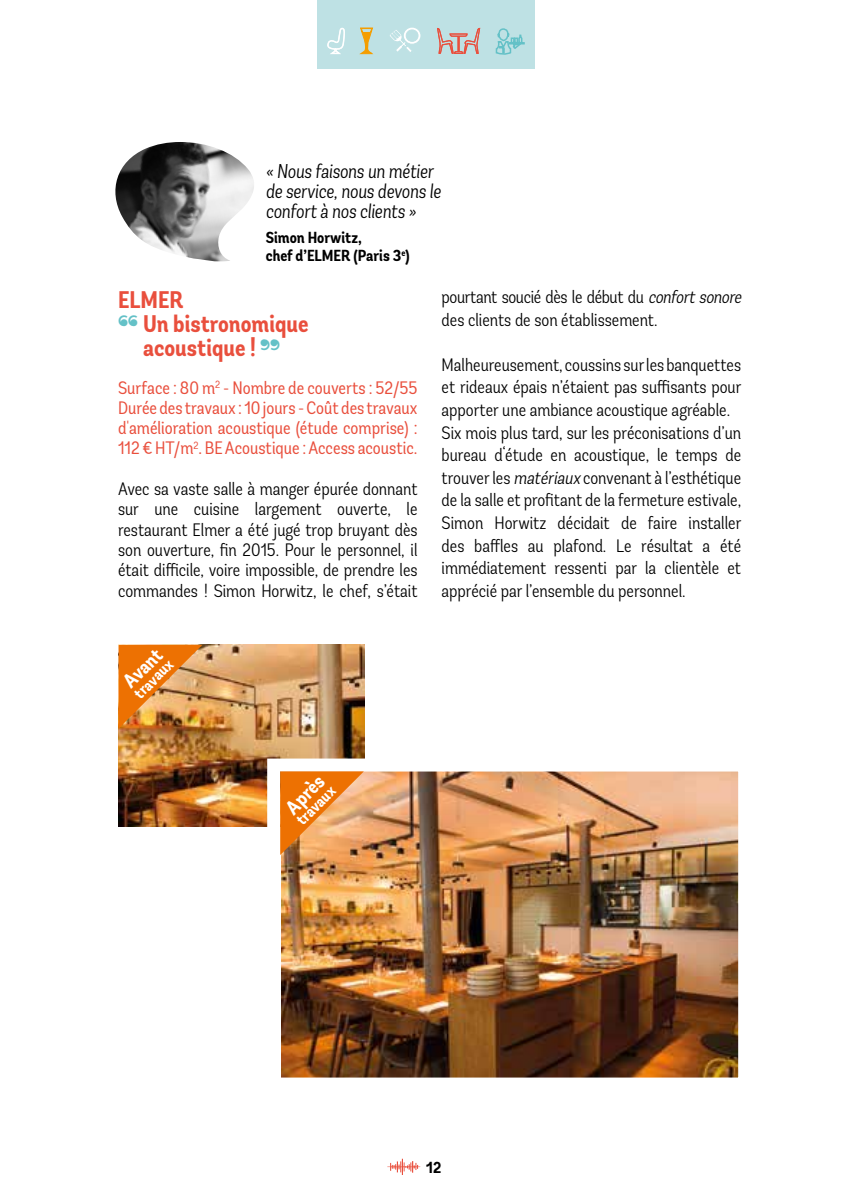
<style>
.page{position:relative;width:851px;height:1191px;background:#fff}
.page>*{position:absolute;margin:0;border:0;box-sizing:border-box;transform-origin:0 0}
.t1{font:700 condensed 24px "Andes";color:#e94f3d}
.t2{font:italic 300 condensed 20px/20px "Andes";color:#000}
.t3{font:700 condensed 20px "Andes";color:#fff}
.t4{font:300 condensed 18px/22.6px "Andes";color:#000}
.t5{font:condensed 18px/20.4px "Andes";color:#e94f3d;text-align:justify}
.t6{font:700 condensed 16px/18px "Andes";color:#000}
.t7{font:700 condensed 16px "Andes";color:#fff}
.s1{font-style:italic}
</style>
<div class="page">
<svg style="left:387px;top:1158px;width:33px;height:17px"></svg>
<div style="left:316px;top:0;width:218px;height:69px;background:#bee1e4"></div>
<svg style="left:495px;top:28px;width:30px;height:27px"></svg>
<svg style="left:437px;top:27px;width:44px;height:27px"></svg>
<svg style="left:327px;top:27px;width:18px;height:27px"></svg>
<svg style="left:390px;top:27px;width:31px;height:25px"></svg>
<svg style="left:360px;top:27px;width:13px;height:28px"></svg>
<img style="left:115px;top:142px;width:139px;height:120px">
<img style="left:119px;top:645px;width:246px;height:181px">
<img style="left:261px;top:752px;width:478px;height:326px">
<img style="left:119px;top:645px;width:83px;height:83px">
<svg style="left:280px;top:771px;width:84px;height:84px"></svg>
<p class="t2" style="left:266px;top:161px;width:177px">« Nous faisons un métier de service, nous devons le confort à nos clients »</p>
<p class="t6" style="left:266px;top:229px;width:146px">Simon Horwitz,<br>chef d’ELMER (Paris 3<sup>e</sup>)</p>
<h1 class="t1" style="left:118px;top:284px;width:67px">ELMER</h1>
<h1 class="t1" style="left:118px;top:309px;width:192px"><sup>❝</sup> Un bistronomique</h1>
<h1 class="t1" style="left:143px;top:333px;width:139px">acoustique ! <sup>❞</sup></h1>
<p class="t5" style="left:118px;top:377px;width:301px">Surface : 80 m<sup>2</sup> - Nombre de couverts : 52/55<br>Durée des travaux : 10 jours - Coût des travaux d'amélioration acoustique (étude comprise) :<br>112 € HT/m<sup>2</sup>. BE Acoustique : Access acoustic.</p>
<p class="t4" style="left:118px;top:479px;width:301px;line-height:20.4px;text-align:justify">Avec sa vaste salle à manger épurée donnant sur une cuisine largement ouverte, le restaurant Elmer a été jugé trop bruyant dès son ouverture, fin 2015. Pour le personnel, il était difficile, voire impossible, de prendre les commandes ! Simon Horwitz, le chef, s’était</p>
<p class="t3" style="left:117px;top:675px;width:48px;rotate:-45deg">Avant</p>
<p class="t7" style="left:129px;top:689px;width:50px;rotate:-45deg">travaux</p>
<p class="t4" style="left:441px;top:285px;width:305px">pourtant soucié dès le début du <span class="s1">confortsonore </span>des clients de son établissement.</p>
<p class="t4" style="left:441px;top:353px;width:301px">Malheureusement, coussins sur les banquettes et rideaux épais n’étaient pas suffisants pour apporter une ambiance acoustique agréable.<br>Six mois plus tard, sur les préconisations d’un bureau d‘étude en acoustique, le temps de trouver les <span class="s1">matériaux</span> convenant à l’esthétique de la salle et profitant de la fermeture estivale, Simon Horwitz décidait de faire installer des baffles au plafond. Le résultat a été immédiatement ressenti par la clientèle et apprécié par l’ensemble du personnel.</p>
<p class="t3" style="left:280px;top:802px;width:47px;rotate:-45deg">Après</p>
<p class="t7" style="left:292px;top:815px;width:50px;rotate:-45deg">travaux</p>
<p class="t6" style="left:426px;top:1158px;width:17px">12</p>
</div>
